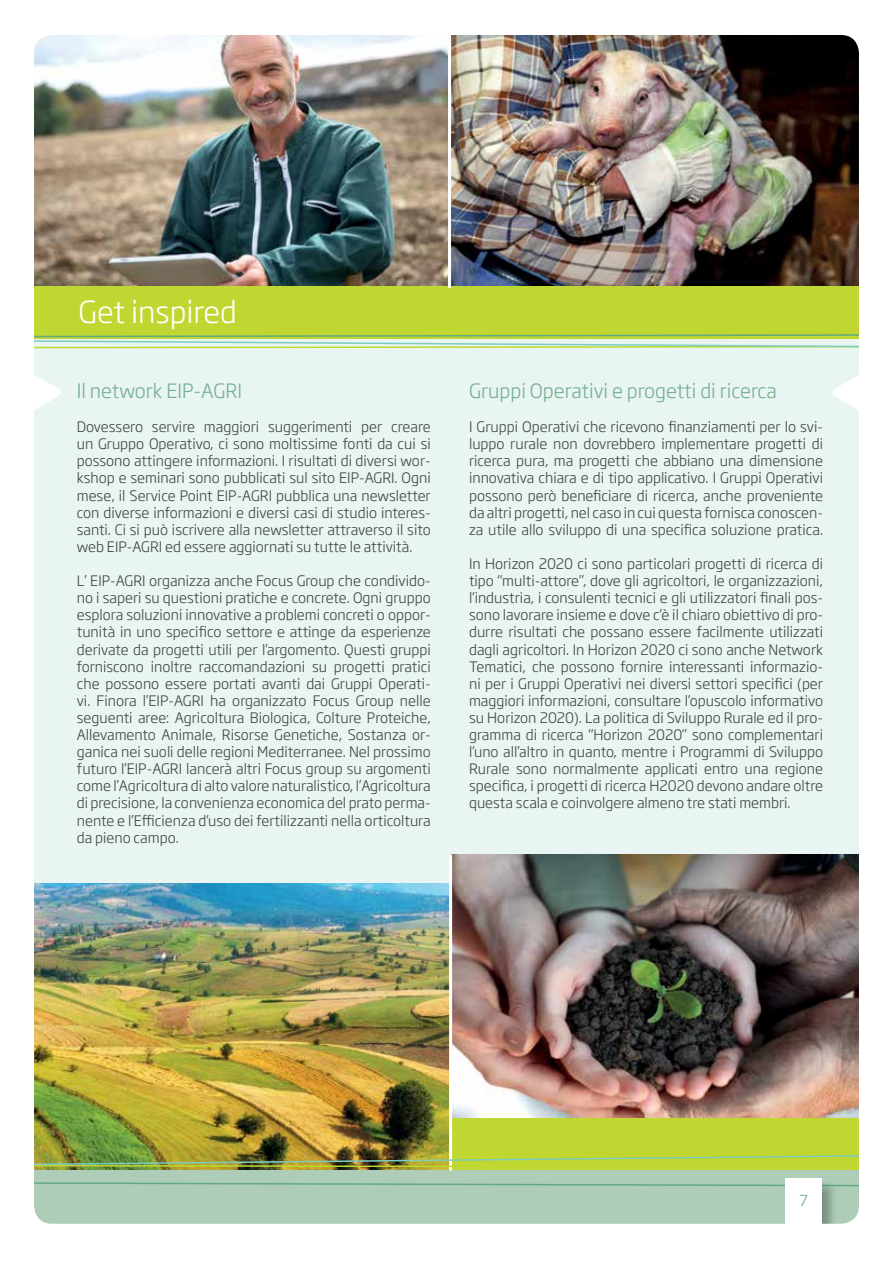
<style>
.page{position:relative;width:893px;height:1263px;background:#fff}
.page>*{position:absolute;margin:0;border:0;box-sizing:border-box;transform-origin:0 0}
.t1{font:300 30px "Soho Gothic Pro";color:#fff}
.t2{font:300 19.5px "Soho Gothic Pro";color:#72af8e}
.t3{font:300 15px "Soho Gothic Pro";color:#61a984}
.t4{font:300 14.25px/17.1px "Soho Gothic Pro";color:#414042;text-align:justify}
</style>
<div class="page">
<img style="left:34px;top:35px;width:825px;height:1189px">
<h1 class="t1" style="left:79px;top:289px;width:160px">Get inspired</h1>
<h2 class="t2" style="left:77px;top:376px;width:167px">Il network EIP-AGRI</h2>
<p class="t4" style="left:77px;top:417px;width:356px">Dovessero servire maggiori suggerimenti per creare un Gruppo Operativo, ci sono moltissime fonti da cui si possono attingere informazioni. I risultati di diversi wor&shy;kshop e seminari sono pubblicati sul sito EIP-AGRI. Ogni mese, il Service Point EIP-AGRI pubblica una newsletter con diverse informazioni e diversi casi di studio interes&shy;santi. Ci si può iscrivere alla newsletter attraverso il sito web EIP-AGRI ed essere aggiornati su tutte le attività.</p>
<p class="t4" style="left:77px;top:571px;width:356px">L’ EIP-AGRI organizza anche Focus Group che condivido&shy;no i saperi su questioni pratiche e concrete. Ogni gruppo esplora soluzioni innovative a problemi concreti o oppor&shy;tunità in uno specifico settore e attinge da esperienze derivate da progetti utili per l’argomento. Questi gruppi forniscono inoltre raccomandazioni su progetti pratici che possono essere portati avanti dai Gruppi Operati&shy;vi. Finora l’EIP-AGRI ha organizzato Focus Group nelle seguenti aree: Agricoltura Biologica, Colture Proteiche, Allevamento Animale, Risorse Genetiche, Sostanza or&shy;ganica nei suoli delle regioni Mediterranee. Nel prossimo futuro l’EIP-AGRI lancerà altri Focus group su argomenti come l’Agricoltura di alto valore naturalistico, l’Agricoltura di precisione, la convenienza economica del prato perma&shy;nente e l’Efficienza d’uso dei fertilizzanti nella orticoltura da pieno campo.</p>
<h2 class="t2" style="left:469px;top:376px;width:309px">Gruppi Operativi e progetti di ricerca</h2>
<p class="t4" style="left:469px;top:417px;width:356px">I Gruppi Operativi che ricevono finanziamenti per lo svi&shy;luppo rurale non dovrebbero implementare progetti di ricerca pura, ma progetti che abbiano una dimensione innovativa chiara e di tipo applicativo. I Gruppi Operativi possono però beneficiare di ricerca, anche proveniente da altri progetti, nel caso in cui questa fornisca conoscen&shy;za utile allo sviluppo di una specifica soluzione pratica.</p>
<p class="t4" style="left:469px;top:554px;width:355px">In Horizon 2020 ci sono particolari progetti di ricerca di tipo “multi-attore”, dove gli agricoltori, le organizzazioni, l’industria, i consulenti tecnici e gli utilizzatori finali pos&shy;sono lavorare insieme e dove c’è il chiaro obiettivo di pro&shy;durre risultati che possano essere facilmente utilizzati dagli agricoltori. In Horizon 2020 ci sono anche Network Tematici, che possono fornire interessanti informazio&shy;ni per i Gruppi Operativi nei diversi settori specifici (per maggiori informazioni, consultare l’opuscolo informativo su Horizon 2020). La politica di Sviluppo Rurale ed il pro&shy;gramma di ricerca “Horizon 2020” sono complementari l’uno all’altro in quanto, mentre i Programmi di Sviluppo Rurale sono normalmente applicati entro una regione specifica, i progetti di ricerca H2020 devono andare oltre questa scala e coinvolgere almeno tre stati membri.</p>
<p class="t3" style="left:799px;top:1188px;width:10px">7</p>
</div>
